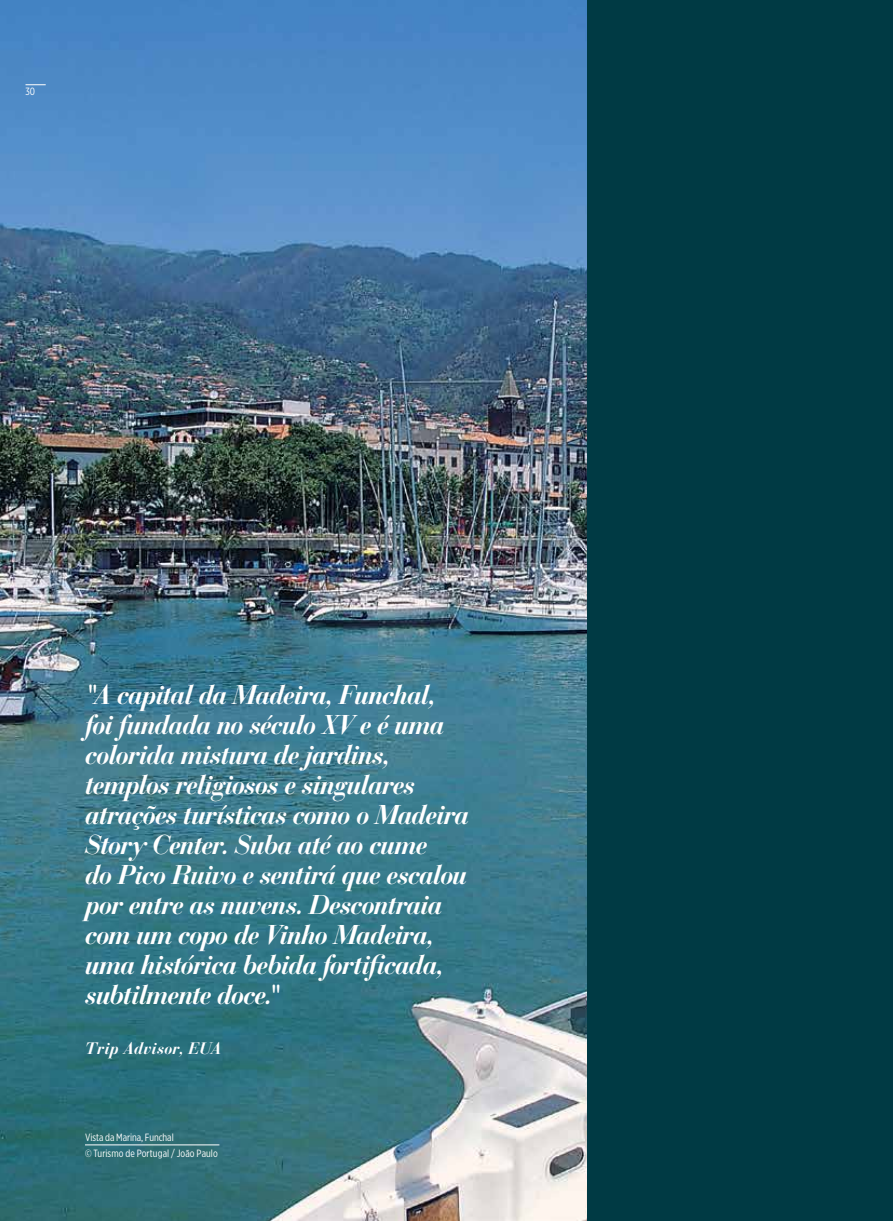
<style>
.page{position:relative;width:893px;height:1221px;background:#fff}
.page>*{position:absolute;margin:0;border:0;box-sizing:border-box;transform-origin:0 0}
.t1{font:italic 700 27px/30px "Bauer Bodoni Std";letter-spacing:-.045em;color:#fff}
.t2{font:italic 700 16.5px "Bauer Bodoni Std";color:#fff}
.t3{font:10.5px/16.5px "Gotham X Narrow";letter-spacing:.005em;color:#fff}
</style>
<div class="page">
<img style="left:0;top:0;width:587px;height:1220px">
<div style="left:587px;top:0;width:306px;height:1220px;background:#003a44"></div>
<hr style="left:85px;top:1144px;width:134px;height:1px;background:#fff">
<svg style="left:26px;top:84px;width:20px;height:1px"></svg>
<p class="t3" style="left:26px;top:83px;width:11px">30</p>
<p class="t1" style="left:85px;top:680px;width:386px">"A capital da Madeira, Funchal, foi fundada no século XV e é uma colorida mistura de jardins, templos religiosos e singulares atrações turísticas como o Madeira<br>Story Center. Suba até ao cume<br>do Pico Ruivo e sentirá que escalou por entre as nuvens. Descontraia com um copo de Vinho Madeira, uma histórica bebida fortificada, subtilmente doce."</p>
<p class="t2" style="left:85px;top:1037px;width:138px">Trip Advisor, EUA</p>
<p class="t3" style="left:85px;top:1128px;width:134px">Vista da Marina, Funchal<br>© Turismo de Portugal / João Paulo</p>
</div>
